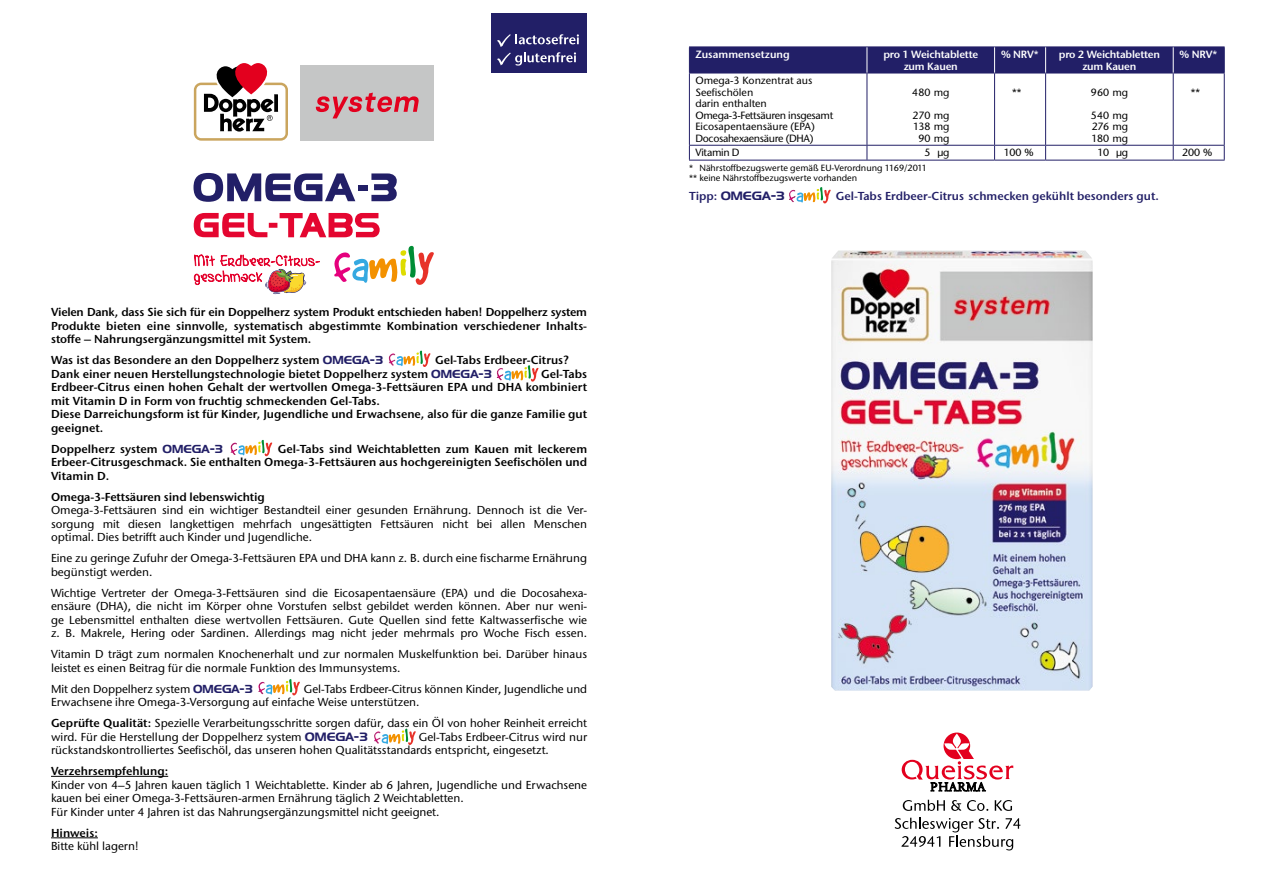
<style>
.page{position:relative;width:1276px;height:893px;background:#fff}
.page>*{position:absolute;margin:0;border:0;box-sizing:border-box;transform-origin:0 0}
.t1{font:12px "Denmark";color:#221f67}
.t2{font:500 11.55px/13.5px "Stone Sans ITC Pro";color:#000}
.t3{font:600 11.55px/13.5px "Stone Sans ITC Pro";color:#000;text-align:justify}
.t4{font:600 11.55px "Stone Sans ITC Pro";color:#221f67}
.t5{font:500 10.5px/11.6px "Stone Sans ITC Pro";color:#000}
.t6{font:600 10.5px/12px "Stone Sans ITC Pro";letter-spacing:-.02em;color:#fff;text-align:center}
.t7{font:600 10.5px "Stone Sans ITC Pro";color:#fff}
.t8{font:500 10.5px "Stone Sans ITC Pro";letter-spacing:-.03em;color:#000}
.t9{font:500 9px/9.8px "Stone Sans ITC Pro";color:#000}
.s1{font-family:"Denmark";font-weight:400;color:#221f67}
.s2{font-weight:600}
.s3{font-family:"Denmark";font-weight:400;font-size:12px;color:#221f67}
.s4{font-family:"Stone Sans ITC Pro";font-weight:600;font-size:11.55px}
</style>
<div class="page">
<svg style="left:193px;top:173px;width:162px;height:29px"></svg>
<div style="left:358px;top:185px;width:10px;height:5px;background:#221f67"></div>
<svg style="left:371px;top:173px;width:26px;height:28px"></svg>
<svg style="left:194px;top:213px;width:186px;height:24px"></svg>
<svg style="left:334px;top:246px;width:100px;height:39px"></svg>
<svg style="left:193px;top:254px;width:127px;height:40px"></svg>
<hr style="left:51px;top:776px;width:117px;height:1px;background:#000">
<hr style="left:51px;top:837px;width:47px;height:1px;background:#000">
<svg style="left:389px;top:351px;width:41px;height:16px"></svg>
<svg style="left:497px;top:365px;width:41px;height:17px"></svg>
<svg style="left:230px;top:440px;width:42px;height:16px"></svg>
<svg style="left:258px;top:679px;width:42px;height:16px"></svg>
<div style="left:491px;top:13px;width:96px;height:59px;background:#221f67"></div>
<svg style="left:497px;top:34px;width:82px;height:32px"></svg>
<div style="left:301px;top:66px;width:133px;height:75px;background:#c5c6c6"></div>
<svg style="left:315px;top:93px;width:104px;height:25px"></svg>
<svg style="left:193px;top:63px;width:95px;height:78px"></svg>
<svg style="left:374px;top:729px;width:42px;height:16px"></svg>
<svg style="left:690px;top:74px;width:534px;height:86px"></svg>
<hr style="left:689px;top:73px;width:1px;height:72px;background:#221f67">
<svg style="left:689px;top:146px;width:1px;height:14px"></svg>
<hr style="left:689px;top:73px;width:178px;height:1px;background:#221f67">
<hr style="left:867px;top:73px;width:127px;height:1px;background:#221f67">
<hr style="left:866px;top:73px;width:1px;height:72px;background:#221f67">
<hr style="left:994px;top:73px;width:51px;height:1px;background:#221f67">
<hr style="left:994px;top:73px;width:1px;height:72px;background:#221f67">
<hr style="left:1045px;top:73px;width:128px;height:1px;background:#221f67">
<hr style="left:1045px;top:73px;width:1px;height:72px;background:#221f67">
<hr style="left:1173px;top:73px;width:51px;height:1px;background:#221f67">
<hr style="left:1172px;top:73px;width:1px;height:72px;background:#221f67">
<hr style="left:1224px;top:73px;width:1px;height:72px;background:#221f67">
<svg style="left:866px;top:146px;width:1px;height:14px"></svg>
<svg style="left:994px;top:146px;width:1px;height:14px"></svg>
<svg style="left:1045px;top:146px;width:1px;height:14px"></svg>
<svg style="left:1172px;top:146px;width:1px;height:14px"></svg>
<svg style="left:1224px;top:146px;width:1px;height:14px"></svg>
<div style="left:689px;top:47px;width:536px;height:26px;background:#221f67"></div>
<hr style="left:689px;top:145px;width:178px;height:1px;background:#221f67">
<hr style="left:867px;top:145px;width:127px;height:1px;background:#221f67">
<hr style="left:994px;top:145px;width:51px;height:1px;background:#221f67">
<hr style="left:1045px;top:145px;width:128px;height:1px;background:#221f67">
<hr style="left:1173px;top:145px;width:51px;height:1px;background:#221f67">
<hr style="left:689px;top:160px;width:178px;height:1px;background:#221f67">
<hr style="left:867px;top:160px;width:127px;height:1px;background:#221f67">
<hr style="left:994px;top:160px;width:51px;height:1px;background:#221f67">
<hr style="left:1045px;top:160px;width:128px;height:1px;background:#221f67">
<hr style="left:1173px;top:160px;width:51px;height:1px;background:#221f67">
<svg style="left:789px;top:187px;width:41px;height:16px"></svg>
<img style="left:831px;top:250px;width:261px;height:441px">
<svg style="left:894px;top:818px;width:126px;height:32px"></svg>
<svg style="left:901px;top:732px;width:112px;height:79px"></svg>
<p class="t3" style="left:51px;top:305px;width:537px">Vielen Dank, dass Sie sich für ein Doppelherz system Produkt entschieden haben! Doppelherz system Produkte bieten eine sinnvolle, systematisch abgestimmte Kombination verschiedener Inhalts&shy;stoffe – Nahrungsergänzungsmittel mit System.</p>
<p class="t3" style="left:51px;top:353px;width:334px">Was ist das Besondere an den Doppelherz system <span class="s1">OMEGA-3</span></p>
<p class="t3" style="left:51px;top:353px;width:519px;text-indent:384px">Gel-Tabs Erdbeer-Citrus?<br>Dank einer neuen Herstellungstechnologie bietet Doppelherz system <span class="s1">OMEGA-3</span></p>
<p class="t3" style="left:51px;top:367px;width:537px;text-align:left;text-indent:490px">Gel-Tabs Erdbeer-Citrus einen hohen Gehalt der wertvollen Omega-3-Fettsäuren EPA und DHA kombiniert mit Vitamin D in Form von fruchtig schmeckenden Gel-Tabs.<br>Diese Darreichungsform ist für Kinder, Jugendliche und Erwachsene, also für die ganze Familie gut geeignet.</p>
<p class="t3" style="left:51px;top:442px;width:173px">Doppelherz system <span class="s1">OMEGA-3</span></p>
<p class="t3" style="left:51px;top:442px;width:537px;text-indent:227px">Gel-Tabs sind Weichtabletten zum Kauen mit leckerem Erbeer-Citrusgeschmack. Sie enthalten Omega-3-Fettsäuren aus hochgereinigten Seefischölen und Vitamin D.</p>
<p class="t3" style="left:51px;top:490px;width:215px">Omega-3-Fettsäuren sind lebenswichtig</p>
<p class="t2" style="left:51px;top:503px;width:537px;text-align:justify">Omega-3-Fettsäuren sind ein wichtiger Bestandteil einer gesunden Ernährung. Dennoch ist die Ver&shy;sorgung mit diesen langkettigen mehrfach ungesättigten Fettsäuren nicht bei allen Menschen optimal. Dies betrifft auch Kinder und Jugendliche.</p>
<p class="t2" style="left:51px;top:551px;width:537px">Eine zu geringe Zufuhr der Omega-3-Fettsäuren EPA und DHA kann z. B. durch eine fischarme Ernährung begünstigt werden.</p>
<p class="t2" style="left:51px;top:586px;width:537px;text-align:justify">Wichtige Vertreter der Omega-3-Fettsäuren sind die Eicosapentaensäure (EPA) und die Docosahexa&shy;ensäure (DHA), die nicht im Körper ohne Vorstufen selbst gebildet werden können. Aber nur weni&shy;ge Lebensmittel enthalten diese wertvollen Fettsäuren. Gute Quellen sind fette Kaltwasserfische wie z. B. Makrele, Hering oder Sardinen. Allerdings mag nicht jeder mehrmals pro Woche Fisch essen.</p>
<p class="t2" style="left:51px;top:647px;width:537px">Vitamin D trägt zum normalen Knochenerhalt und zur normalen Muskelfunktion bei. Darüber hinaus leistet es einen Beitrag für die normale Funktion des Immunsystems.</p>
<p class="t2" style="left:51px;top:682px;width:203px">Mit den Doppelherz system <span class="s1">OMEGA-3</span></p>
<p class="t2" style="left:51px;top:682px;width:537px;text-indent:253px">Gel-Tabs Erdbeer-Citrus können Kinder, Jugendliche und<br>Erwachsene ihre Omega-3-Versorgung auf einfache Weise unterstützen.</p>
<p class="t2" style="left:51px;top:716px;width:538px"><span class="s2">Geprüfte Qualität:</span> Spezielle Verarbeitungsschritte sorgen dafür, dass ein Öl von hoher Reinheit erreicht wird. Für die Herstellung der Doppelherz system <span class="s3">OMEGA-3</span></p>
<p class="t2" style="left:51px;top:730px;width:537px;text-indent:368px">Gel-Tabs Erdbeer-Citrus wird nur rückstandskontrolliertes Seefischöl, das unseren hohen Qualitätsstandards entspricht, eingesetzt.</p>
<p class="t3" style="left:51px;top:764px;width:119px">Verzehrsempfehlung:</p>
<p class="t2" style="left:51px;top:778px;width:537px">Kinder von 4–5 Jahren kauen täglich 1 Weichtablette. Kinder ab 6 Jahren, Jugendliche und Erwachsene kauen bei einer Omega-3-Fettsäuren-armen Ernährung täglich 2 Weichtabletten.<br>Für Kinder unter 4 Jahren ist das Nahrungsergänzungsmittel nicht geeignet.</p>
<p class="t3" style="left:51px;top:826px;width:48px">Hinweis:</p>
<p class="t2" style="left:51px;top:839px;width:89px">Bitte kühl lagern!</p>
<p class="t7" style="left:695px;top:48px;width:96px">Zusammensetzung</p>
<p class="t6" style="left:883px;top:48px;width:96px">pro 1 Weichtablette zum Kauen</p>
<p class="t6" style="left:1001px;top:48px;width:40px">% NRV*</p>
<p class="t6" style="left:1058px;top:48px;width:103px">pro 2 Weichtabletten zum Kauen</p>
<p class="t6" style="left:1179px;top:48px;width:40px">% NRV*</p>
<p class="t5" style="left:695px;top:74px;width:139px">Omega-3 Konzentrat aus<br>Seefischölen<br>darin enthalten<br>Omega-3-Fettsäuren insgesamt<br>Eicosapentaensäure (EPA)<br>Docosahexaensäure (DHA)</p>
<p class="t5" style="left:912px;top:86px;width:39px">480 mg</p>
<p class="t5" style="left:1012px;top:86px;width:11px">**</p>
<p class="t5" style="left:1091px;top:86px;width:39px">960 mg</p>
<p class="t5" style="left:1091px;top:109px;width:39px;text-align:justify">540 mg 276 mg 180 mg</p>
<p class="t5" style="left:1191px;top:86px;width:11px">**</p>
<p class="t5" style="left:912px;top:109px;width:39px;text-align:center">270 mg<br>138 mg<br>90 mg</p>
<p class="t8" style="left:695px;top:146px;width:46px">Vitamin D</p>
<p class="t5" style="left:924px;top:147px;width:27px">5 µg</p>
<p class="t5" style="left:1004px;top:147px;width:31px">100 %</p>
<p class="t5" style="left:1097px;top:147px;width:32px">10 µg</p>
<p class="t5" style="left:1182px;top:147px;width:32px">200 %</p>
<p class="t1" style="left:689px;top:188px;width:97px"><span class="s4">Tipp:</span> OMEGA-3</p>
<p class="t4" style="left:836px;top:189px;width:324px">Gel-Tabs Erdbeer-Citrus schmecken gekühlt besonders gut.</p>
<p class="t9" style="left:689px;top:163px;width:239px">* Nährstoffbezugswerte gemäß EU-Verordnung 1169/2011 ** keine Nährstoffbezugswerte vorhanden</p>
</div>
